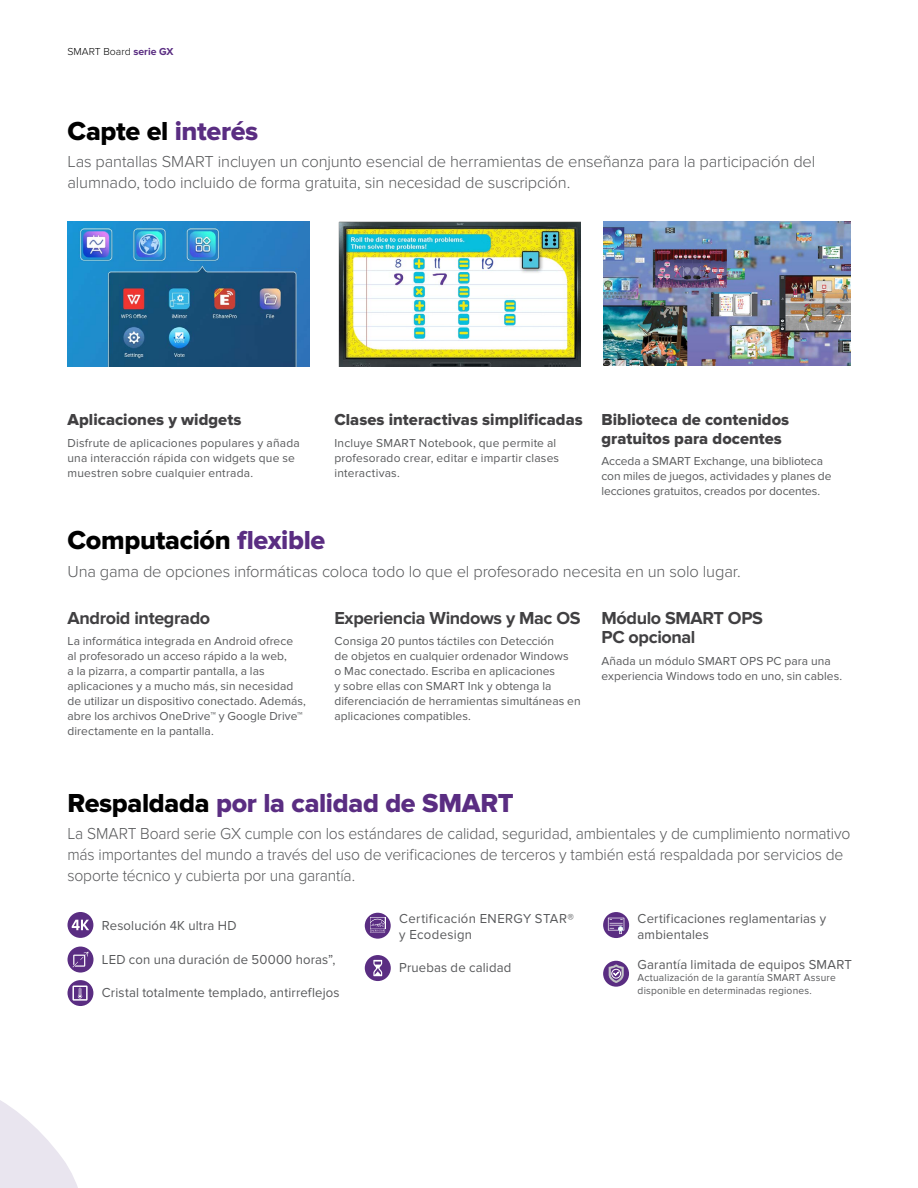
<style>
.page{position:relative;width:918px;height:1188px;background:#fff}
.page>*{position:absolute;margin:0;border:0;box-sizing:border-box;transform-origin:0 0}
.t1{font:27px "Proxima Nova Extrabld";letter-spacing:-.01em;color:#000}
.t2{font:27px "Proxima Nova Extrabld";letter-spacing:-.01em;color:#5a2d82}
.t3{font:700 18px/19.5px "Proxima Nova";letter-spacing:-.02em;color:#414042}
.t4{font:300 16.5px/21px "Proxima Nova";letter-spacing:-.01em;color:#58595b}
.t5{font:300 16.5px/21px "Proxima Nova";letter-spacing:-.01em;color:#58595b;scale:.95 1}
.t6{font:16.5px/18.8px "Proxima Nova Extrabld";color:#414042}
.t7{font:13.5px/16.2px "Proxima Nova";letter-spacing:.015em;color:#58595b}
.t8{font:12px/15px "Proxima Nova";letter-spacing:.005em;color:#58595b}
.t9{font:10.5px/12.6px "Proxima Nova";letter-spacing:.02em;color:#58595b}
.t10{font:300 10.5px "Proxima Nova";color:#000}
.s1{font-weight:700;color:#5a2d82}
.s2{color:#5a2d82}
.s3{color:#000}
</style>
<div class="page">
<div style="left:67px;top:912px;width:26px;height:26px;background:#5a2d82;border-radius:50%"></div>
<svg style="left:72px;top:920px;width:17px;height:10px"></svg>
<svg style="left:67px;top:947px;width:27px;height:26px"></svg>
<div style="left:67px;top:980px;width:26px;height:26px;background:#5a2d82;border-radius:50%"></div>
<div style="left:365px;top:913px;width:26px;height:26px;background:#5a2d82;border-radius:50%"></div>
<div style="left:365px;top:955px;width:26px;height:26px;background:#5a2d82;border-radius:50%"></div>
<svg style="left:373px;top:960px;width:9px;height:16px"></svg>
<svg style="left:603px;top:912px;width:26px;height:26px"></svg>
<svg style="left:608px;top:918px;width:16px;height:16px"></svg>
<svg style="left:603px;top:961px;width:26px;height:26px"></svg>
<svg style="left:609px;top:965px;width:14px;height:18px"></svg>
<svg style="left:370px;top:917px;width:15px;height:1px"></svg>
<svg style="left:370px;top:918px;width:15px;height:15px"></svg>
<img style="left:68px;top:222px;width:242px;height:145px">
<img style="left:339px;top:222px;width:242px;height:145px">
<img style="left:603px;top:221px;width:247px;height:145px">
<svg style="left:0;top:952px;width:88px;height:236px"></svg>
<p class="t10" style="left:68px;top:46px;width:108px">SMART Board <span class="s1">serie GX</span></p>
<h1 class="t1" style="left:68px;top:115px;width:192px">Capte el <span class="s2">interés</span></h1>
<h3 class="t4" style="left:68px;top:152px;width:749px">Las pantallas SMART incluyen un conjunto esencial de herramientas de enseñanza para la participación del alumnado, todo incluido de forma gratuita, sin necesidad de suscripción.</h3>
<h3 class="t6" style="left:68px;top:411px;width:176px">Aplicaciones y widgets</h3>
<p class="t8" style="left:68px;top:435px;width:234px">Disfrute de aplicaciones populares y añada una interacción rápida con widgets que se muestren sobre cualquier entrada.</p>
<h3 class="t6" style="left:334px;top:411px;width:250px">Clases interactivas simplificadas</h3>
<p class="t8" style="left:334px;top:435px;width:226px">Incluye SMART Notebook, que permite al profesorado crear, editar e impartir clases interactivas.</p>
<h3 class="t6" style="left:602px;top:411px;width:189px">Biblioteca de contenidos gratuitos para docentes</h3>
<p class="t8" style="left:602px;top:454px;width:232px">Acceda a SMART Exchange, una biblioteca con miles de juegos, actividades y planes de lecciones gratuitos, creados por docentes.</p>
<h1 class="t1" style="left:68px;top:525px;width:259px">Computación <span class="s2">flexible</span></h1>
<h3 class="t4" style="left:68px;top:561px;width:675px">Una gama de opciones informáticas coloca todo lo que el profesorado necesita en un solo lugar.</h3>
<h2 class="t3" style="left:68px;top:608px;width:144px">Android integrado</h2>
<p class="t8" style="left:68px;top:634px;width:240px">La informática integrada en Android ofrece<br>al profesorado un acceso rápido a la web,<br>a la pizarra, a compartir pantalla, a las aplicaciones y a mucho más, sin necesidad de utilizar un dispositivo conectado. Además, abre los archivos OneDrive™ y Google Drive™ directamente en la pantalla.</p>
<h2 class="t3" style="left:602px;top:608px;width:163px">Módulo SMART OPS<br>PC opcional</h2>
<p class="t8" style="left:602px;top:654px;width:242px">Añada un módulo SMART OPS PC para una experiencia Windows todo en uno, sin cables.</p>
<h2 class="t3" style="left:334px;top:608px;width:248px">Experiencia Windows y Mac OS</h2>
<p class="t8" style="left:334px;top:634px;width:248px">Consiga 20 puntos táctiles con Detección<br>de objetos en cualquier ordenador Windows<br>o Mac conectado. Escriba en aplicaciones<br>y sobre ellas con SMART Ink y obtenga la diferenciación de herramientas simultáneas en aplicaciones compatibles.</p>
<h1 class="t2" style="left:68px;top:787px;width:448px"><span class="s3">Respaldada</span> por la calidad de SMART</h1>
<p class="t5" style="left:68px;top:823px;width:826px">La SMART Board serie GX cumple con los estándares de calidad, seguridad, ambientales y de cumplimiento normativo más importantes del mundo a través del uso de verificaciones de terceros y también está respaldada por servicios de soporte técnico y cubierta por una garantía.</p>
<p class="t7" style="left:102px;top:918px;width:136px">Resolución 4K ultra HD</p>
<p class="t7" style="left:102px;top:952px;width:235px">LED con una duración de 50000 horas”,</p>
<p class="t7" style="left:102px;top:985px;width:239px">Cristal totalmente templado, antirreflejos</p>
<p class="t7" style="left:399px;top:910px;width:176px">Certificación ENERGY STAR® y Ecodesign</p>
<p class="t7" style="left:399px;top:960px;width:114px">Pruebas de calidad</p>
<p class="t7" style="left:638px;top:910px;width:190px">Certificaciones reglamentarias y ambientales</p>
<p class="t7" style="left:638px;top:956px;width:216px">Garantía limitada de equipos SMART</p>
<p class="t9" style="left:638px;top:972px;width:200px">Actualización de la garantía SMART Assure disponible en determinadas regiones.</p>
</div>
